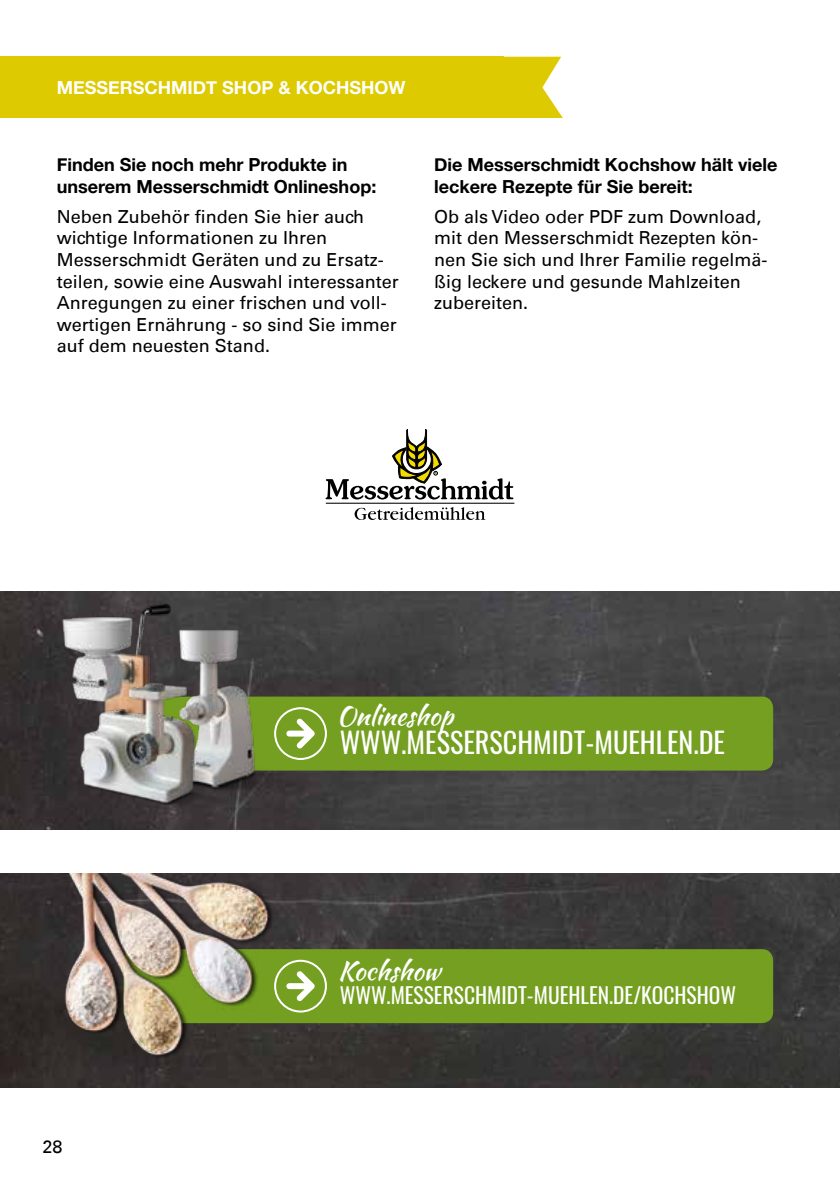
<style>
.page{position:relative;width:840px;height:1191px;background:#fff}
.page>*{position:absolute;margin:0;border:0;box-sizing:border-box;transform-origin:0 0}
.t1{font:28.2px "Oswald";color:#fff}
.t2{font:26px "Kaushan Script";color:#fff}
.t3{font:21.4px "Oswald";color:#fff}
.t4{font:18px/21.6px "Univers";color:#000}
.t5{font:700 18px/21.6px "Helvetica Neue";color:#000}
.t6{font:700 18px "Helvetica Neue";color:#fff}
.t7{font:3.2px "Frutiger";color:#000}
</style>
<div class="page">
<img style="left:0;top:591px;width:839px;height:238px">
<img style="left:0;top:874px;width:839px;height:213px">
<svg style="left:354px;top:507px;width:131px;height:13px"></svg>
<hr style="left:325px;top:503px;width:189px;height:1px;background:#000">
<svg style="left:325px;top:429px;width:188px;height:70px"></svg>
<div style="left:0;top:57px;width:503px;height:61px;background:#ddca00"></div>
<svg style="left:503px;top:57px;width:59px;height:61px"></svg>
<div style="left:123px;top:696px;width:649px;height:74px;background:#749f21;border-radius:11px"></div>
<img style="left:60px;top:591px;width:162px;height:157px">
<img style="left:119px;top:618px;width:191px;height:180px">
<img style="left:64px;top:667px;width:196px;height:163px">
<svg style="left:286px;top:718px;width:28px;height:30px"></svg>
<div style="left:274px;top:707px;width:53px;height:53px;border:2px solid #fff;border-radius:50%"></div>
<div style="left:123px;top:949px;width:649px;height:74px;background:#749f21;border-radius:11px"></div>
<img style="left:64px;top:874px;width:297px;height:197px">
<p class="t6" style="left:57px;top:76px;width:350px">MESSERSCHMIDT SHOP &amp; KOCHSHOW</p>
<p class="t5" style="left:57px;top:154px;width:321px">Finden Sie noch mehr Produkte in unserem Messerschmidt Onlineshop:</p>
<p class="t4" style="left:57px;top:206px;width:343px">Neben Zubehör finden Sie hier auch wichtige Informationen zu Ihren Messerschmidt Geräten und zu Ersatz&shy;teilen, sowie eine Auswahl interessanter Anregungen zu einer frischen und voll&shy;wertigen Ernährung - so sind Sie immer auf dem neuesten Stand.</p>
<p class="t5" style="left:434px;top:154px;width:344px">Die Messerschmidt Kochshow hält viele leckere Rezepte für Sie bereit:</p>
<p class="t4" style="left:434px;top:206px;width:334px">Ob als Video oder PDF zum Download, mit den Messerschmidt Rezepten kön&shy;nen Sie sich und Ihrer Familie regelmä&shy;ßig leckere und gesunde Mahlzeiten zubereiten.</p>
<p class="t7" style="left:434px;top:471px;width:3px">R</p>
<p class="t2" style="left:336px;top:696px;width:118px">Onlineshop</p>
<p class="t1" style="left:339px;top:717px;width:386px">WWW.MESSERSCHMIDT-MUEHLEN.DE</p>
<p class="t2" style="left:338px;top:951px;width:103px">Kochshow</p>
<p class="t4" style="left:43px;top:1135px;width:22px">28</p>
<p class="t3" style="left:339px;top:976px;width:397px">WWW.MESSERSCHMIDT-MUEHLEN.DE/KOCHSHOW</p>
</div>
